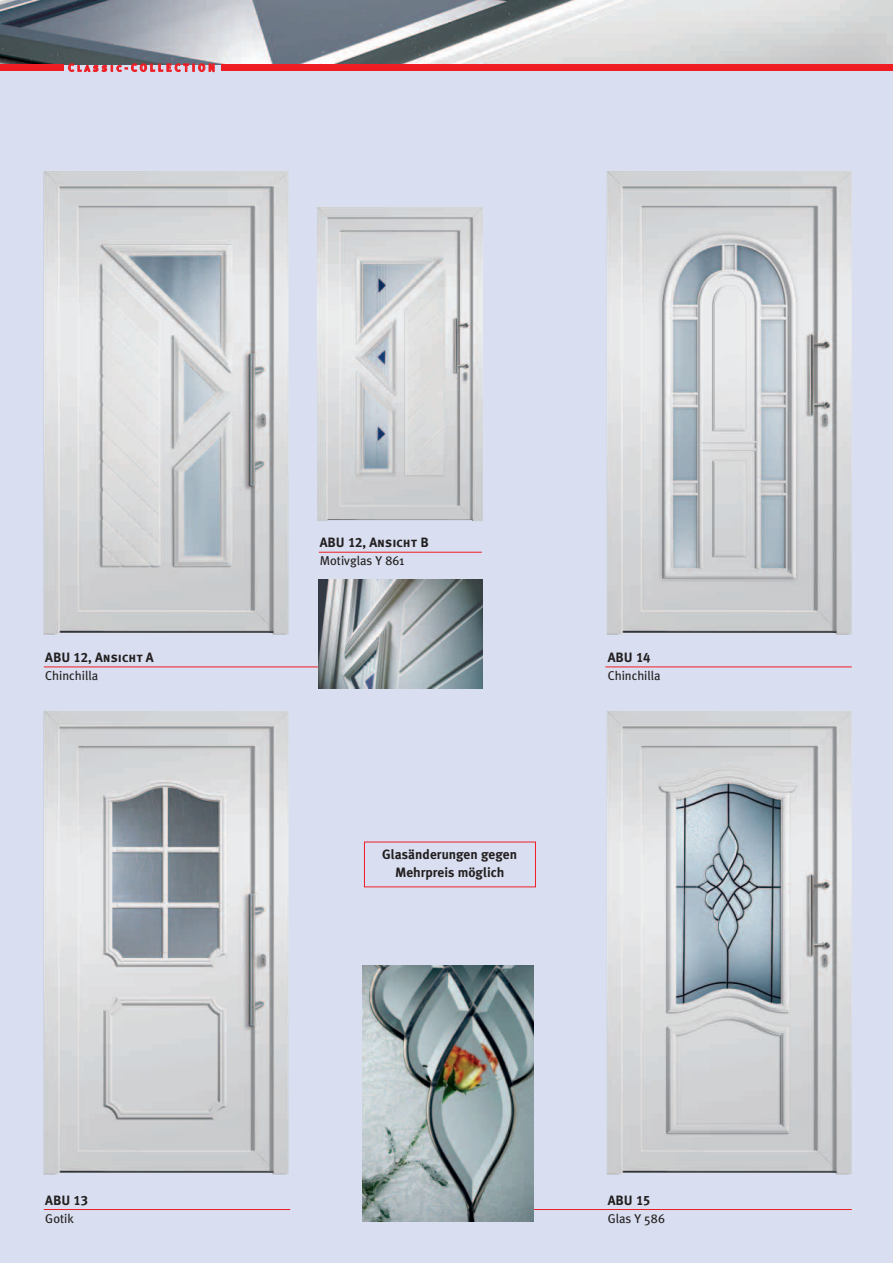
<style>
.page{position:relative;width:893px;height:1263px;background:#d9dff0}
.page>*{position:absolute;margin:0;border:0;box-sizing:border-box;transform-origin:0 0}
.t1{font:13.5px "Meta Plus Bold Caps";color:#231f20}
.t2{font:700 13.5px/18px "Meta Plus";color:#231f20;text-align:center}
.t3{font:12.75px "Meta Plus";color:#231f20}
.t4{font:10.5px "Meta Plus Bold Caps";letter-spacing:.285em;color:#ee1d23}
</style>
<div class="page">
<img style="left:0;top:0;width:893px;height:64px">
<img style="left:44px;top:711px;width:245px;height:463px">
<img style="left:44px;top:171px;width:245px;height:463px">
<img style="left:317px;top:207px;width:166px;height:314px">
<img style="left:607px;top:171px;width:245px;height:463px">
<img style="left:607px;top:711px;width:245px;height:463px">
<hr style="left:44px;top:666px;width:303px;height:1px;background:#ee1d23">
<hr style="left:605px;top:666px;width:247px;height:1px;background:#ee1d23">
<hr style="left:506px;top:1209px;width:346px;height:1px;background:#ee1d23">
<hr style="left:44px;top:1209px;width:246px;height:1px;background:#ee1d23">
<img style="left:363px;top:965px;width:171px;height:257px">
<img style="left:318px;top:579px;width:164px;height:109px">
<hr style="left:319px;top:552px;width:163px;height:1px;background:#ee1d23">
<div style="left:0;top:64px;width:64px;height:7px;background:#ee1d23"></div>
<div style="left:221px;top:64px;width:672px;height:7px;background:#ee1d23"></div>
<p class="t4" style="left:68px;top:62px;width:148px">Classic-COLLECTION</p>
<p class="t1" style="left:45px;top:650px;width:110px">ABU 12, Ansicht A</p>
<p class="t3" style="left:45px;top:671px;width:54px">Chinchilla</p>
<p class="t1" style="left:45px;top:1192px;width:44px">ABU 13</p>
<p class="t3" style="left:45px;top:1214px;width:30px">Gotik</p>
<p class="t1" style="left:320px;top:535px;width:110px">ABU 12, Ansicht B</p>
<p class="t3" style="left:320px;top:556px;width:86px">Motivglas Y 861</p>
<p class="t2" style="left:382px;top:846px;width:136px">Glasänderungen gegen<br>Mehrpreis möglich</p>
<p class="t1" style="left:608px;top:650px;width:44px">ABU 14</p>
<p class="t3" style="left:608px;top:671px;width:54px">Chinchilla</p>
<p class="t1" style="left:608px;top:1192px;width:44px">ABU 15</p>
<p class="t3" style="left:608px;top:1214px;width:59px">Glas Y 586</p>
</div>
